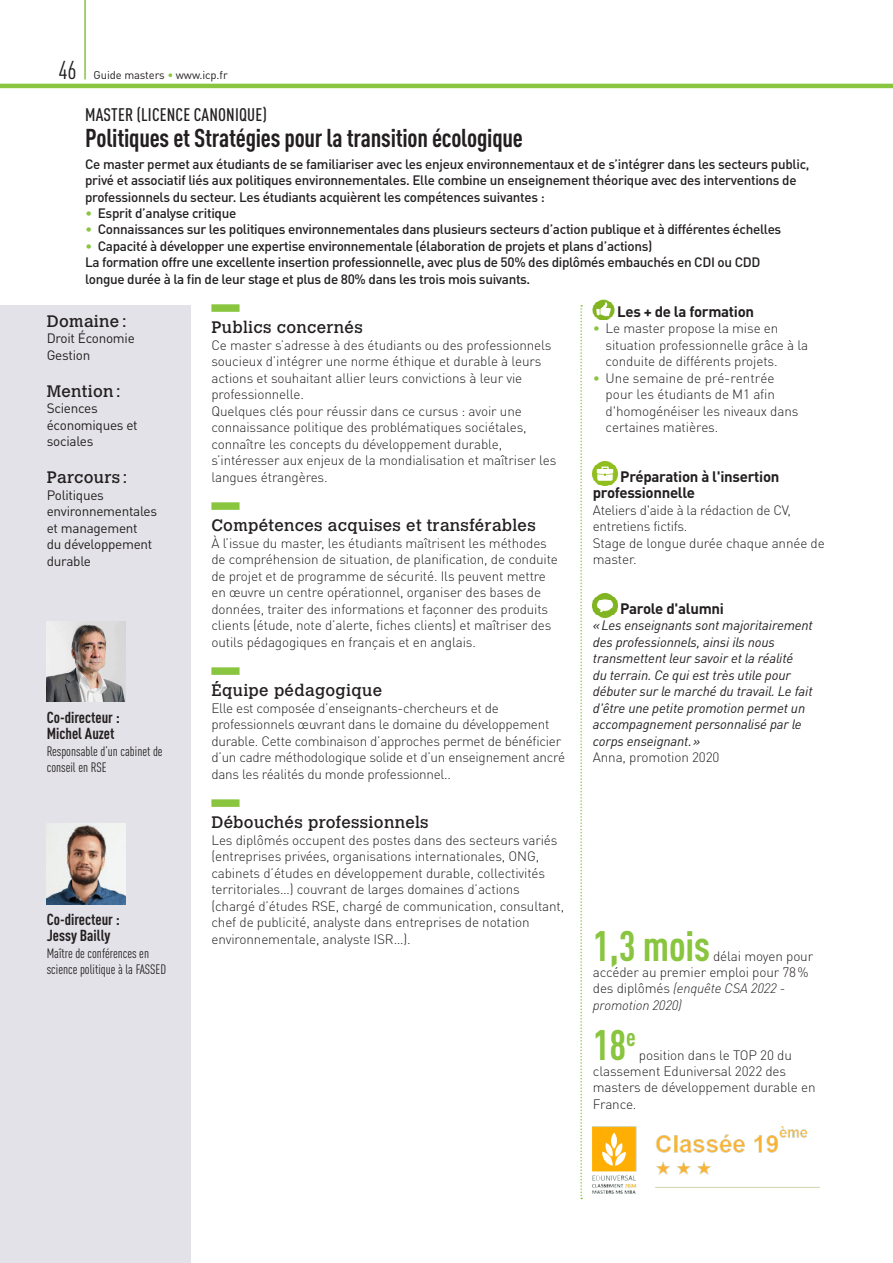
<style>
.page{position:relative;width:893px;height:1263px;background:#fff}
.page>*{position:absolute;margin:0;border:0;box-sizing:border-box;transform-origin:0 0}
.EXERGUE_chiffre_clé{font:700 condensed 42px "DINOT";letter-spacing:-.005em;color:#89c53f}
.FORMATIONS_intro{font:700 condensed 25.5px "DINOT";letter-spacing:-.01em;color:#231f20}
.t1{font:condensed 25.5px "DINOT";color:#231f20}
.FORMATIONS_intro-2{font:500 condensed 18px "DINOT";letter-spacing:.01em;color:#231f20}
.Intertitre_Masters{font:16.5px "Calvert MT Std";letter-spacing:.02em;color:#231f20}
.DMP_Intertitre{font:16.5px "Calvert MT Std";letter-spacing:.02em;color:#231f20}
.BIOS_fond_couleur{font:700 condensed 15.75px/16.5px "DINOT";color:#231f20}
.Intertitre_petite_colonne{font:700 15px/16.5px "DINOT";letter-spacing:-.02em;color:#231f20}
.Texte_courant{font:300 13.5px/16.5px "DINOT";letter-spacing:-.01em;color:#231f20}
.FORMATIONS_intro-3{font:500 13.5px/16.5px "DINOT";letter-spacing:-.025em;color:#231f20}
.Témoignage_Master{font:italic 13.5px/16.5px "DINOT";letter-spacing:-.01em;color:#231f20}
.EXERGUE_chiffre_clé-2{font:300 13.5px/16.2px "DINOT";letter-spacing:-.01em;color:#231f20}
.Puce_texte_courant_Masters{font:500 13.5px "DINOT";letter-spacing:-.025em;color:#231f20}
.DMP_txt_courant{font:13.5px/16.5px "DINOT";letter-spacing:-.02em;color:#231f20}
.BIOS_fond_couleur-2{font:condensed 13.5px/16.5px "DINOT";color:#231f20}
.Témoignage_Master-2{font:300 13.5px "DINOT";letter-spacing:-.01em;color:#231f20}
.t2{font:11.25px "DINOT";letter-spacing:-.01em;color:#231f20}
.s1{color:#89c53f}
.s2{font-weight:300;color:#89c53f}
.s3{font-style:italic}
</style>
<div class="page">
<hr style="left:84px;top:0;width:2px;height:79px;background:#89c53f">
<hr style="left:0;top:84px;width:893px;height:4px;background:#89c53f">
<svg style="left:580px;top:305px;width:2px;height:894px"></svg>
<div style="left:0;top:305px;width:191px;height:958px;background:#e3e2e8"></div>
<div style="left:211px;top:304px;width:29px;height:8px;background:#89c53f"></div>
<div style="left:211px;top:502px;width:29px;height:8px;background:#89c53f"></div>
<div style="left:211px;top:667px;width:29px;height:8px;background:#89c53f"></div>
<div style="left:211px;top:799px;width:29px;height:8px;background:#89c53f"></div>
<img style="left:593px;top:299px;width:21px;height:21px">
<img style="left:593px;top:461px;width:24px;height:24px">
<img style="left:593px;top:593px;width:24px;height:25px">
<img style="left:47px;top:621px;width:78px;height:81px">
<img style="left:47px;top:823px;width:78px;height:81px">
<img style="left:592px;top:1126px;width:228px;height:68px">
<h2 class="t1" style="left:59px;top:56px;width:19px">46</h2>
<p class="t2" style="left:94px;top:68px;width:136px">Guide masters <span class="s1">•</span> www.icp.fr</p>
<p class="FORMATIONS_intro-2" style="left:85px;top:104px;width:183px">MASTER (LICENCE CANONIQUE)</p>
<p class="FORMATIONS_intro" style="left:85px;top:122px;width:439px">Politiques et Stratégies pour la transition écologique</p>
<p class="FORMATIONS_intro-3" style="left:85px;top:155px;width:726px">Ce master permet aux étudiants de se familiariser avec les enjeux environnementaux et de s’intégrer dans les secteurs public, privé et associatif liés aux politiques environnementales. Elle combine un enseignement théorique avec des interventions de professionnels du secteur. Les étudiants acquièrent les compétences suivantes :</p>
<p class="FORMATIONS_intro-3" style="left:85px;top:204px;width:153px"><span class="s2">•</span> Esprit d’analyse critique</p>
<p class="FORMATIONS_intro-3" style="left:85px;top:221px;width:698px"><span class="s2">•</span> Connaissances sur les politiques environnementales dans plusieurs secteurs d’action publique et à différentes échelles</p>
<p class="FORMATIONS_intro-3" style="left:85px;top:237px;width:569px"><span class="s2">•</span> Capacité à développer une expertise environnementale (élaboration de projets et plans d’actions)</p>
<p class="Puce_texte_courant_Masters" style="left:85px;top:254px;width:677px">La formation offre une excellente insertion professionnelle, avec plus de 50% des diplômés embauchés en CDI ou CDD</p>
<p class="Puce_texte_courant_Masters" style="left:85px;top:270px;width:447px">longue durée à la fin de leur stage et plus de 80% dans les trois mois suivants.</p>
<p class="Intertitre_Masters" style="left:211px;top:318px;width:153px">Publics concernés</p>
<p class="Texte_courant" style="left:211px;top:336px;width:342px">Ce master s’adresse à des étudiants ou des professionnels soucieux d’intégrer une norme éthique et durable à leurs actions et souhaitant allier leurs convictions à leur vie professionnelle.</p>
<p class="Texte_courant" style="left:211px;top:402px;width:346px">Quelques clés pour réussir dans ce cursus : avoir une connaissance politique des problématiques sociétales, connaître les concepts du développement durable, s’intéresser aux enjeux de la mondialisation et maîtriser les langues étrangères.</p>
<p class="Intertitre_Masters" style="left:211px;top:516px;width:326px">Compétences acquises et transférables</p>
<p class="Texte_courant" style="left:211px;top:534px;width:348px">À l’issue du master, les étudiants maîtrisent les méthodes de compréhension de situation, de planification, de conduite de projet et de programme de sécurité. Ils peuvent mettre en œuvre un centre opérationnel, organiser des bases de données, traiter des informations et façonner des produits clients (étude, note d’alerte, fiches clients) et maîtriser des outils pédagogiques en français et en anglais.</p>
<p class="Intertitre_Masters" style="left:211px;top:681px;width:172px">Équipe pédagogique</p>
<p class="Texte_courant" style="left:211px;top:699px;width:355px">Elle est composée d’enseignants-chercheurs et de professionnels œuvrant dans le domaine du développement durable. Cette combinaison d’approches permet de bénéficier d’un cadre méthodologique solide et d’un enseignement ancré dans les réalités du monde professionnel..</p>
<p class="Intertitre_Masters" style="left:211px;top:813px;width:219px">Débouchés professionnels</p>
<p class="Texte_courant" style="left:211px;top:831px;width:354px">Les diplômés occupent des postes dans des secteurs variés (entreprises privées, organisations internationales, ONG, cabinets d’études en développement durable, collectivités territoriales…) couvrant de larges domaines d’actions (chargé d’études RSE, chargé de communication, consultant, chef de publicité, analyste dans entreprises de notation environnementale, analyste ISR…).</p>
<p class="Intertitre_petite_colonne" style="left:617px;top:302px;width:139px">Les + de la formation</p>
<p class="Texte_courant" style="left:606px;top:320px;width:204px;text-indent:-13px"><span class="s1">•</span> Le master propose la mise en situation professionnelle grâce à la conduite de différents projets.</p>
<p class="Texte_courant" style="left:606px;top:369px;width:194px;text-indent:-13px"><span class="s1">•</span> Une semaine de pré-rentrée pour les étudiants de M1 afin d'homogénéiser les niveaux dans certaines matières.</p>
<p class="Intertitre_petite_colonne" style="left:593px;top:467px;width:188px;text-indent:27px">Préparation à l'insertion professionnelle</p>
<p class="Texte_courant" style="left:593px;top:501px;width:200px">Ateliers d'aide à la rédaction de CV, entretiens fictifs.</p>
<p class="Texte_courant" style="left:593px;top:534px;width:233px">Stage de longue durée chaque année de master.</p>
<p class="Intertitre_petite_colonne" style="left:620px;top:599px;width:105px">Parole d'alumni</p>
<p class="Témoignage_Master" style="left:593px;top:617px;width:221px">«Les enseignants sont majoritairement des professionnels, ainsi ils nous transmettent leur savoir et la réalité<br>du terrain. Ce qui est très utile pour débuter sur le marché du travail. Le fait d'être une petite promotion permet un accompagnement personnalisé par le corps enseignant.»</p>
<p class="Témoignage_Master-2" style="left:593px;top:749px;width:128px">Anna, promotion 2020</p>
<p class="DMP_Intertitre" style="left:47px;top:312px;width:81px">Domaine :</p>
<p class="DMP_txt_courant" style="left:47px;top:330px;width:90px">Droit Économie<br>Gestion</p>
<p class="DMP_Intertitre" style="left:47px;top:381px;width:75px">Mention :</p>
<p class="DMP_txt_courant" style="left:47px;top:400px;width:93px">Sciences économiques et sociales</p>
<p class="DMP_Intertitre" style="left:47px;top:468px;width:82px">Parcours :</p>
<p class="DMP_txt_courant" style="left:47px;top:486px;width:112px">Politiques environnementales et management<br>du développement durable</p>
<p class="BIOS_fond_couleur" style="left:47px;top:708px;width:75px">Co-directeur :<br>Michel Auzet</p>
<p class="BIOS_fond_couleur-2" style="left:47px;top:742px;width:117px">Responsable d’un cabinet de conseil en RSE</p>
<p class="BIOS_fond_couleur" style="left:47px;top:911px;width:75px">Co-directeur :<br>Jessy Bailly</p>
<p class="BIOS_fond_couleur-2" style="left:47px;top:945px;width:121px">Maître de conférences en science politique à la FASSED</p>
<p class="EXERGUE_chiffre_clé" style="left:593px;top:921px;width:119px">1,3 mois</p>
<p class="EXERGUE_chiffre_clé-2" style="left:593px;top:948px;width:222px;text-indent:120px">délai moyen pour accéder au premier emploi pour 78% des diplômés <span class="s3">(enquête CSA 2022 - promotion 2020)</span></p>
<p class="EXERGUE_chiffre_clé" style="left:593px;top:1020px;width:44px">18<sup>e</sup></p>
<p class="EXERGUE_chiffre_clé-2" style="left:593px;top:1047px;width:224px;text-indent:46px">position dans le TOP 20 du classement Eduniversal 2022 des masters de développement durable en<br>France.</p>
</div>
